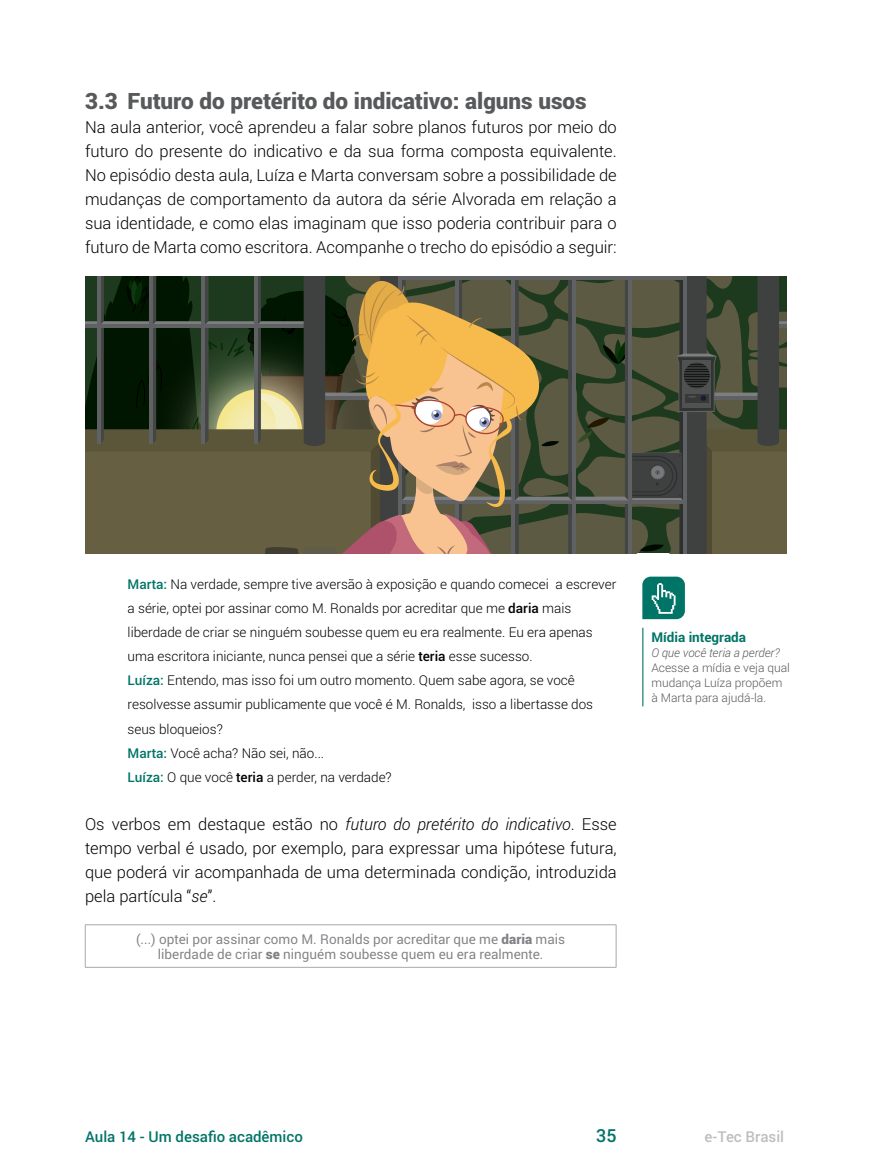
<style>
.page{position:relative;width:872px;height:1170px;background:#fff}
.page>*{position:absolute;margin:0;border:0;box-sizing:border-box;transform-origin:0 0}
.t1{font:900 22.5px "Roboto";color:#58595b}
.t2{font:500 18px "Roboto";color:#007467}
.t3{font:300 16.5px/24px "Roboto";color:#000;text-align:justify}
.t4{font:500 15px "Roboto";color:#007467}
.t5{font:500 15px "Roboto";color:#bcbec0}
.t6{font:300 13.5px/24px "Roboto";color:#000}
.t7{font:13.5px/15px "Roboto";color:#808285;text-align:center}
.t8{font:700 13.5px "Roboto";color:#007467}
.t9{font:300 12px/15px "Roboto";color:#58595b}
.t10{font:italic 300 12px "Roboto";color:#58595b}
.s1{font-weight:500;color:#007467}
.s2{font-weight:500}
.s3{font-style:italic}
.s4{font-weight:900}
</style>
<div class="page">
<svg style="left:85px;top:276px;width:701px;height:277px;background:#645e42"></svg>
<div style="left:373px;top:521px;width:23px;height:24px;background:#ad526a;border-radius:50%"></div>
<hr style="left:85px;top:924px;width:531px;height:1px;background:#a7a9ac">
<hr style="left:85px;top:924px;width:1px;height:43px;background:#a7a9ac">
<hr style="left:616px;top:924px;width:1px;height:43px;background:#a7a9ac">
<hr style="left:85px;top:967px;width:531px;height:1px;background:#a7a9ac">
<hr style="left:642px;top:627px;width:1px;height:79px;background:#007467">
<svg style="left:642px;top:576px;width:43px;height:43px;background:#28897e"></svg>
<h1 class="t1" style="left:85px;top:85px;width:503px">3.3 Futuro do pretérito do indicativo: alguns usos</h1>
<p class="t3" style="left:85px;top:115px;width:533px">Na aula anterior, você aprendeu a falar sobre planos futuros por meio do futuro do presente do indicativo e da sua forma composta equivalente.<br>No episódio desta aula, Luíza e Marta conversam sobre a possibilidade de mudanças de comportamento da autora da série Alvorada em relação a sua identidade, e como elas imaginam que isso poderia contribuir para o futuro de Marta como escritora. Acompanhe o trecho do episódio a seguir:</p>
<p class="t6" style="left:128px;top:572px;width:490px"><span class="s1">Marta:</span> Na verdade, sempre tive aversão à exposição e quando comecei a escrever a série, optei por assinar como M. Ronalds por acreditar que me <span class="s2">daria</span> mais liberdade de criar se ninguém soubesse quem eu era realmente. Eu era apenas uma escritora iniciante, nunca pensei que a série <span class="s2">teria</span> esse sucesso.<br><span class="s1">Luíza:</span> Entendo, mas isso foi um outro momento. Quem sabe agora, se você resolvesse assumir publicamente que você é M. Ronalds, isso a libertasse dos seus bloqueios?<br><span class="s1">Marta:</span> Você acha? Não sei, não...<br><span class="s1">Luíza:</span> O que você <span class="s2">teria</span> a perder, na verdade?</p>
<p class="t3" style="left:85px;top:811px;width:533px">Os verbos em destaque estão no <span class="s3">futuro do pretérito do indicativo</span>. Esse tempo verbal é usado, por exemplo, para expressar uma hipótese futura, que poderá vir acompanhada de uma determinada condição, introduzida pela partícula “<span class="s3">se</span>”.</p>
<p class="t7" style="left:136px;top:930px;width:430px">(...) optei por assinar como M. Ronalds por acreditar que me <span class="s4">daria</span> mais liberdade de criar <span class="s4">se</span> ninguém soubesse quem eu era realmente.</p>
<p class="t8" style="left:651px;top:628px;width:96px">Mídia integrada</p>
<p class="t10" style="left:651px;top:644px;width:130px">O que você teria a perder?</p>
<p class="t9" style="left:651px;top:660px;width:140px">Acesse a mídia e veja qual mudança Luíza propõem à Marta para ajudá-la.</p>
<p class="t4" style="left:85px;top:1125px;width:219px">Aula 14 - Um desafio acadêmico</p>
<p class="t2" style="left:596px;top:1122px;width:22px">35</p>
<p class="t5" style="left:704px;top:1125px;width:81px">e-Tec Brasil</p>
</div>
